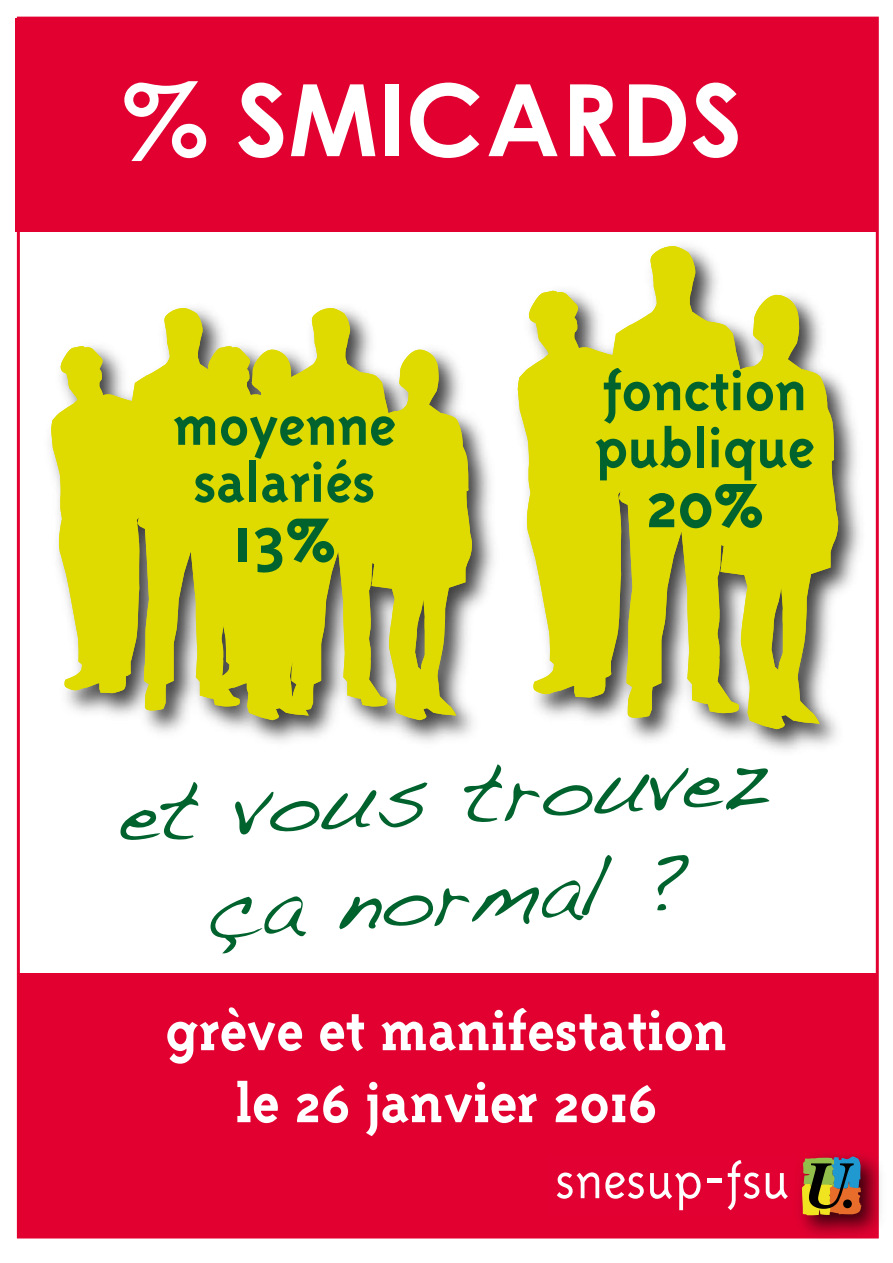
<style>
.page{position:relative;width:893px;height:1263px;background:#fff}
.page>*{position:absolute;margin:0;border:0;box-sizing:border-box;transform-origin:0 0}
.t1{font:700 99.9px "Century Gothic";color:#fff}
.t2{font:84px/100.9px "Handwriting Dakota";color:#00632e;text-align:center}
.t3{font:700 72px "Triplex";color:#00632e}
.t4{font:700 60px/72px "Triplex Serif";color:#fff;text-align:center}
.t5{font:700 60px/57px "Triplex";color:#00632e;text-align:center}
.t6{font:300 54.6px "Triplex";color:#fff}
.s1{font-family:"Times";font-weight:700;font-style:italic;font-size:66px;color:#000}
</style>
<div class="page">
<img style="left:31px;top:231px;width:844px;height:521px">
<svg style="left:518px;top:246px;width:320px;height:483px;fill:#dfdb00"></svg>
<svg style="left:518px;top:254px;width:232px;height:464px;fill:#dfdb00"></svg>
<svg style="left:51px;top:308px;width:421px;height:412px;background:#d3d047"></svg>
<svg style="left:51px;top:308px;width:266px;height:385px;background:#ddda30"></svg>
<div style="left:16px;top:18px;width:861px;height:213px;background:#e20031"></div>
<div style="left:18px;top:974px;width:859px;height:263px;background:#e20031"></div>
<img style="left:788px;top:1138px;width:92px;height:101px">
<svg style="left:802px;top:1154px;width:60px;height:62px;background:#a39150"></svg>
<h1 class="t1" style="left:122px;top:57px;width:622px">% SMICARDS</h1>
<p class="t5" style="left:173px;top:397px;width:225px">moyenne salariés</p>
<p class="t3" style="left:233px;top:499px;width:104px">13%</p>
<p class="t5" style="left:595px;top:362px;width:222px;text-align:left">fonction publique</p>
<p class="t3" style="left:645px;top:464px;width:120px">20%</p>
<h2 class="t2" style="left:115px;top:760px;width:653px;rotate:-3deg">et vous trouvez ça normal ?</h2>
<p class="t4" style="left:165px;top:995px;width:563px">grève et manifestation le 26 janvier 2016</p>
<p class="t6" style="left:555px;top:1151px;width:298px">snesup-fsu <span class="s1">U</span><sub>.</sub></p>
</div>
